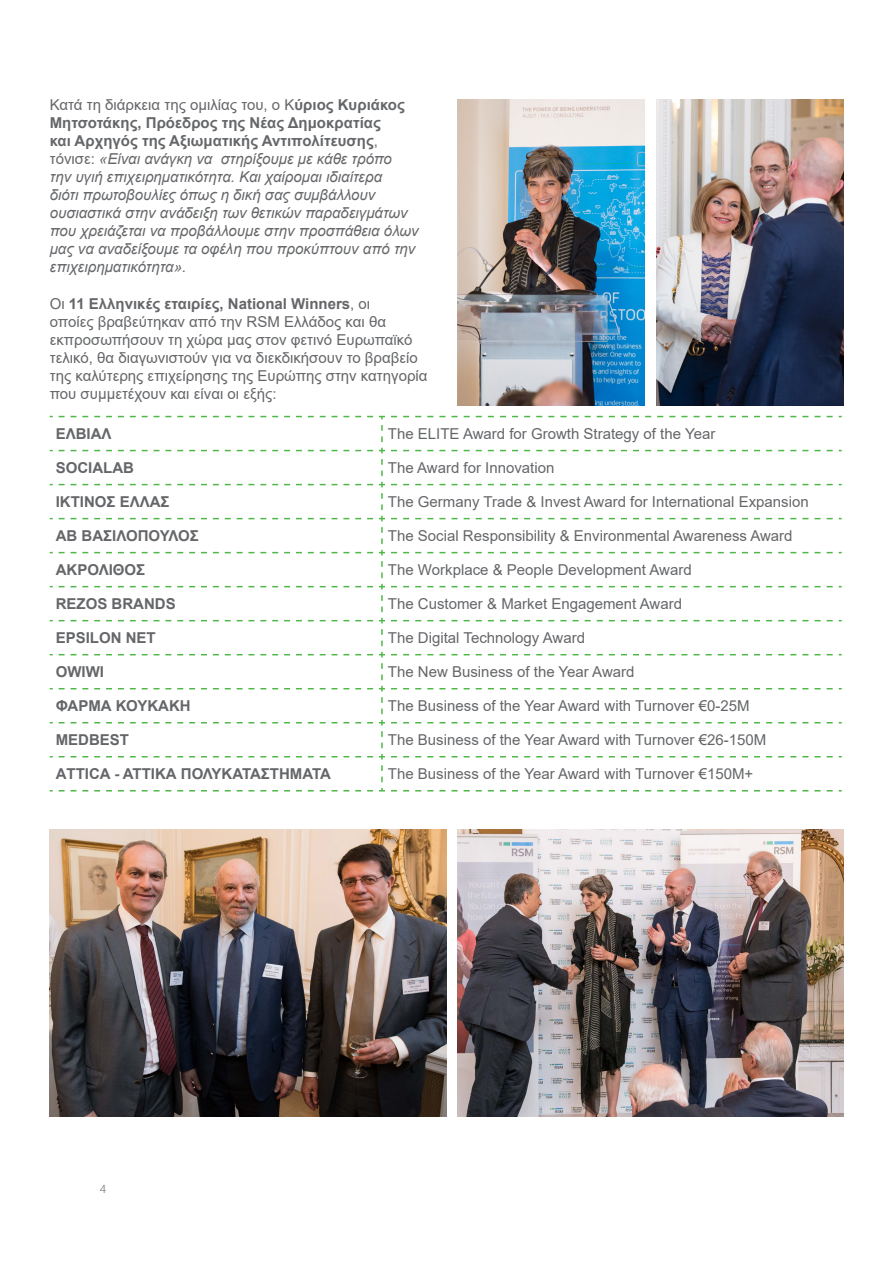
<style>
.page{position:relative;width:893px;height:1263px;background:#fff}
.page>*{position:absolute;margin:0;border:0;box-sizing:border-box;transform-origin:0 0}
.t1{font:15px/18px "Arial";color:#656669}
.t2{font:italic 15px/18px "Arial";color:#656669}
.t3{font:700 15px "Arial";color:#656669}
.t4{font:12px "Prelo";color:#848688}
.s1{font-style:normal}
.s2{font-weight:700;font-style:normal}
.s3{font-weight:700}
</style>
<div class="page">
<svg style="left:391px;top:416px;width:451px;height:1px"></svg>
<svg style="left:59px;top:416px;width:326px;height:26px"></svg>
<svg style="left:391px;top:450px;width:451px;height:1px"></svg>
<svg style="left:59px;top:448px;width:326px;height:28px"></svg>
<svg style="left:391px;top:484px;width:451px;height:1px"></svg>
<svg style="left:59px;top:482px;width:326px;height:28px"></svg>
<svg style="left:391px;top:518px;width:451px;height:1px"></svg>
<svg style="left:59px;top:516px;width:326px;height:28px"></svg>
<svg style="left:391px;top:552px;width:451px;height:1px"></svg>
<svg style="left:59px;top:550px;width:326px;height:28px"></svg>
<svg style="left:391px;top:586px;width:451px;height:1px"></svg>
<svg style="left:59px;top:584px;width:326px;height:28px"></svg>
<svg style="left:391px;top:620px;width:451px;height:1px"></svg>
<svg style="left:59px;top:618px;width:326px;height:28px"></svg>
<svg style="left:391px;top:654px;width:451px;height:1px"></svg>
<svg style="left:59px;top:652px;width:326px;height:28px"></svg>
<svg style="left:391px;top:688px;width:451px;height:1px"></svg>
<svg style="left:59px;top:686px;width:326px;height:28px"></svg>
<svg style="left:391px;top:722px;width:451px;height:1px"></svg>
<svg style="left:59px;top:720px;width:326px;height:28px"></svg>
<svg style="left:391px;top:756px;width:451px;height:1px"></svg>
<svg style="left:59px;top:754px;width:326px;height:28px"></svg>
<svg style="left:59px;top:788px;width:326px;height:3px"></svg>
<svg style="left:391px;top:790px;width:451px;height:1px"></svg>
<img style="left:50px;top:830px;width:396px;height:286px">
<img style="left:457px;top:830px;width:386px;height:286px">
<img style="left:656px;top:99px;width:187px;height:306px">
<img style="left:457px;top:99px;width:187px;height:306px">
<p class="t2" style="left:50px;top:96px;width:370px"><span class="s1">Κατά τη διάρκεια της ομιλίας του, ο Κ</span><span class="s2">ύριος Κυριάκος Μητσοτάκης, Πρόεδρος της Νέας Δημοκρατίας<br>και Αρχηγός της Αξιωματικής Αντιπολίτευσης</span><span class="s1">, τόνισε:</span> «Είναι ανάγκη να στηρίξουμε με κάθε τρόπο<br>την υγιή επιχειρηματικότητα. Και χαίρομαι ιδιαίτερα<br>διότι πρωτοβουλίες όπως η δική σας συμβάλλουν ουσιαστικά στην ανάδειξη των θετικών παραδειγμάτων που χρειάζεται να προβάλλουμε στην προσπάθεια όλων μας να αναδείξουμε τα οφέλη που προκύπτουν από την επιχειρηματικότητα».</p>
<p class="t1" style="left:50px;top:294px;width:379px">Οι <span class="s3">11 Ελληνικές εταιρίες, National Winners</span>, οι<br>οποίες βραβεύτηκαν από την RSM Ελλάδος και θα εκπροσωπήσουν τη χώρα μας στον φετινό Ευρωπαϊκό τελικό, θα διαγωνιστούν για να διεκδικήσουν το βραβείο της καλύτερης επιχείρησης της Ευρώπης στην κατηγορία που συμμετέχουν και είναι οι εξής:</p>
<p class="t3" style="left:56px;top:423px;width:57px">ΕΛΒΙΑΛ</p>
<p class="t1" style="left:388px;top:425px;width:329px">The ELITE Award for Growth Strategy of the Year</p>
<p class="t3" style="left:56px;top:457px;width:80px">SOCIALAB</p>
<p class="t1" style="left:388px;top:459px;width:168px">The Award for Innovation</p>
<p class="t3" style="left:56px;top:491px;width:115px">ΙΚΤΙΝΟΣ ΕΛΛΑΣ</p>
<p class="t1" style="left:388px;top:493px;width:422px">The Germany Trade &amp; Invest Award for International Expansion</p>
<p class="t3" style="left:56px;top:525px;width:144px">ΑΒ ΒΑΣΙΛΟΠΟΥΛΟΣ</p>
<p class="t1" style="left:388px;top:527px;width:406px">The Social Responsibility &amp; Environmental Awareness Award</p>
<p class="t3" style="left:56px;top:559px;width:91px">ΑΚΡΟΛΙΘΟΣ</p>
<p class="t1" style="left:388px;top:561px;width:305px">The Workplace &amp; People Development Award</p>
<p class="t3" style="left:56px;top:593px;width:122px">REΖΟS BRANDS</p>
<p class="t1" style="left:388px;top:595px;width:296px">The Customer &amp; Market Engagement Award</p>
<p class="t3" style="left:56px;top:627px;width:102px">EPSILON NET</p>
<p class="t1" style="left:388px;top:629px;width:199px">The Digital Technology Award</p>
<p class="t3" style="left:56px;top:661px;width:50px">OWIWI</p>
<p class="t1" style="left:388px;top:663px;width:248px">The New Business of the Year Award</p>
<p class="t3" style="left:56px;top:695px;width:136px">ΦΑΡΜΑ ΚΟΥΚΑΚΗ</p>
<p class="t1" style="left:388px;top:697px;width:363px">The Business of the Year Award with Turnover €0-25M</p>
<p class="t3" style="left:56px;top:729px;width:75px">MEDBEST</p>
<p class="t1" style="left:388px;top:731px;width:380px">The Business of the Year Award with Turnover €26-150M</p>
<p class="t3" style="left:56px;top:763px;width:277px">ΑTTICA - ΑΤΤΙΚΑ ΠΟΛΥΚΑΤΑΣΤΗΜΑΤΑ</p>
<p class="t1" style="left:388px;top:765px;width:367px">The Business of the Year Award with Turnover €150M+</p>
<p class="t4" style="left:99px;top:1181px;width:9px">4</p>
</div>
